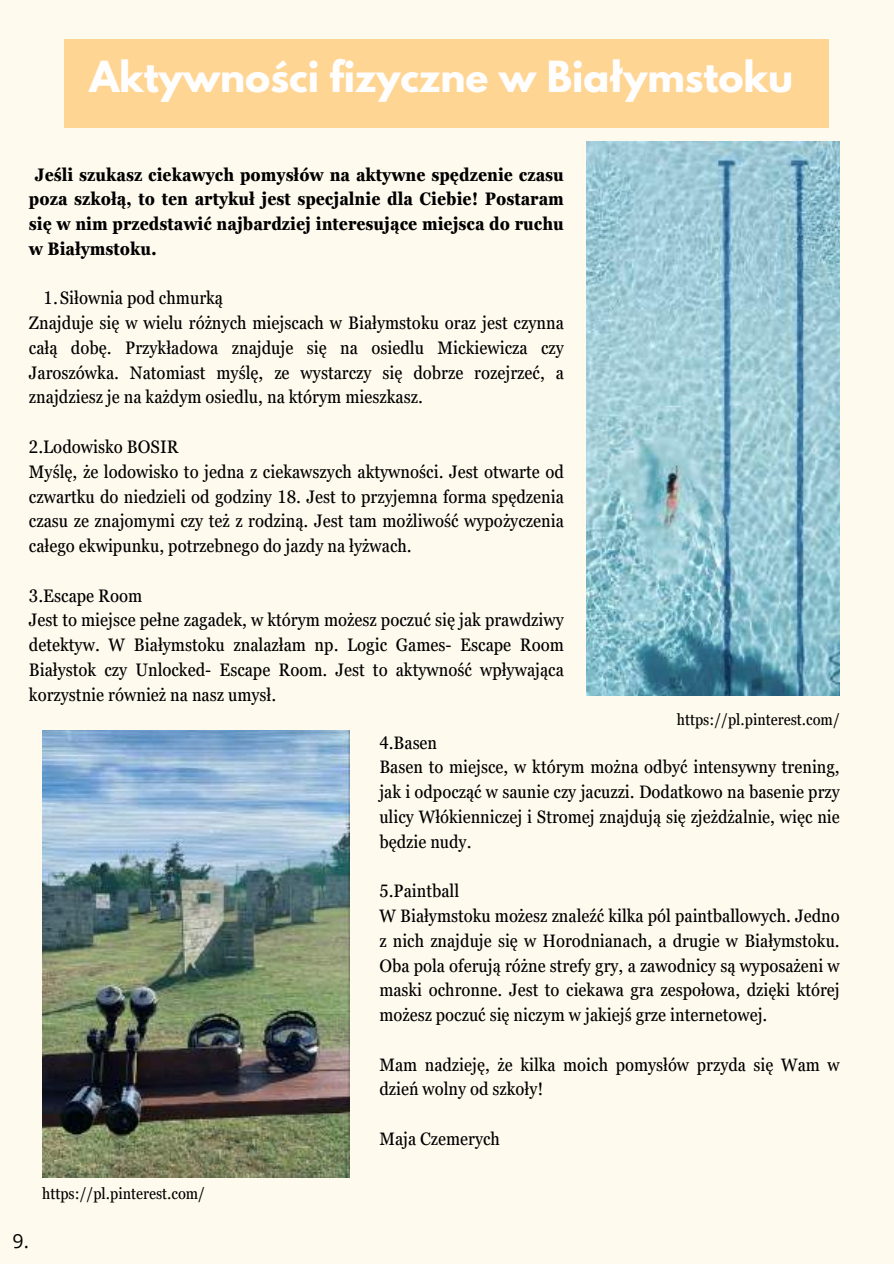
<style>
.page{position:relative;width:894px;height:1264px;background:#fff}
.page>*{position:absolute;margin:0;border:0;box-sizing:border-box;transform-origin:0 0}
.t1{font:700 37.95px "League Spartan";color:#fffeff}
.t2{font:19.5px "Open Sans";color:#000}
.t3{font:condensed 18.15px/24.8px "Georgia Pro";color:#000}
.t4{font:700 condensed 18.15px/24.8px "Georgia Pro";color:#000;text-align:justify}
.t5{font:condensed 18px/24.8px "Georgia Pro";color:#000}
.t6{font:condensed 15.9px "Georgia Pro";color:#000}
</style>
<div class="page">
<div style="left:0;top:0;width:893px;height:1263px;background:#fffaee"></div>
<div style="left:64px;top:40px;width:765px;height:88px;background:#ffd594"></div>
<img style="left:586px;top:141px;width:253px;height:554px">
<img style="left:42px;top:730px;width:307px;height:447px">
<h1 class="t1" style="left:89px;top:58px;width:705px">Aktywności fizyczne w Białymstoku</h1>
<p class="t4" style="left:29px;top:162px;width:536px;text-indent:6px">Jeśli szukasz ciekawych pomysłów na aktywne spędzenie czasu poza szkołą, to ten artykuł jest specjalnie dla Ciebie! Postaram się w nim przedstawić najbardziej interesujące miejsca do ruchu w Białymstoku.</p>
<p class="t3" style="left:29px;top:286px;width:536px;text-indent:15px">1.Siłownia pod chmurką<br>Znajduje się w wielu różnych miejscach w Białymstoku oraz jest czynna całą dobę. Przykładowa znajduje się na osiedlu Mickiewicza czy Jaroszówka. Natomiast myślę, ze wystarczy się dobrze rozejrzeć, a znajdziesz je na każdym osiedlu, na którym mieszkasz.</p>
<p class="t3" style="left:29px;top:434px;width:536px">2.Lodowisko BOSIR<br>Myślę, że lodowisko to jedna z ciekawszych aktywności. Jest otwarte od czwartku do niedzieli od godziny 18. Jest to przyjemna forma spędzenia czasu ze znajomymi czy też z rodziną. Jest tam możliwość wypożyczenia całego ekwipunku, potrzebnego do jazdy na łyżwach.</p>
<p class="t3" style="left:29px;top:583px;width:536px">3.Escape Room<br>Jest to miejsce pełne zagadek, w którym możesz poczuć się jak prawdziwy detektyw. W Białymstoku znalazłam np. Logic Games- Escape Room Białystok czy Unlocked- Escape Room. Jest to aktywność wpływająca korzystnie również na nasz umysł.</p>
<p class="t5" style="left:379px;top:730px;width:462px">4.Basen<br>Basen to miejsce, w którym można odbyć intensywny trening, jak i odpocząć w saunie czy jacuzzi. Dodatkowo na basenie przy ulicy Włókienniczej i Stromej znajdują się zjeżdżalnie, więc nie będzie nudy.</p>
<p class="t5" style="left:379px;top:878px;width:462px">5.Paintball<br>W Białymstoku możesz znaleźć kilka pól paintballowych. Jedno z nich znajduje się w Horodnianach, a drugie w Białymstoku.<br>Oba pola oferują różne strefy gry, a zawodnicy są wyposażeni w maski ochronne. Jest to ciekawa gra zespołowa, dzięki której możesz poczuć się niczym w jakiejś grze internetowej.</p>
<p class="t5" style="left:379px;top:1051px;width:462px">Mam nadzieję, że kilka moich pomysłów przyda się Wam w dzień wolny od szkoły!</p>
<p class="t5" style="left:379px;top:1126px;width:122px">Maja Czemerych</p>
<p class="t6" style="left:676px;top:710px;width:164px">https://pl.pinterest.com/</p>
<p class="t2" style="left:13px;top:1226px;width:18px">9.</p>
<p class="t6" style="left:42px;top:1184px;width:164px">https://pl.pinterest.com/</p>
</div>
